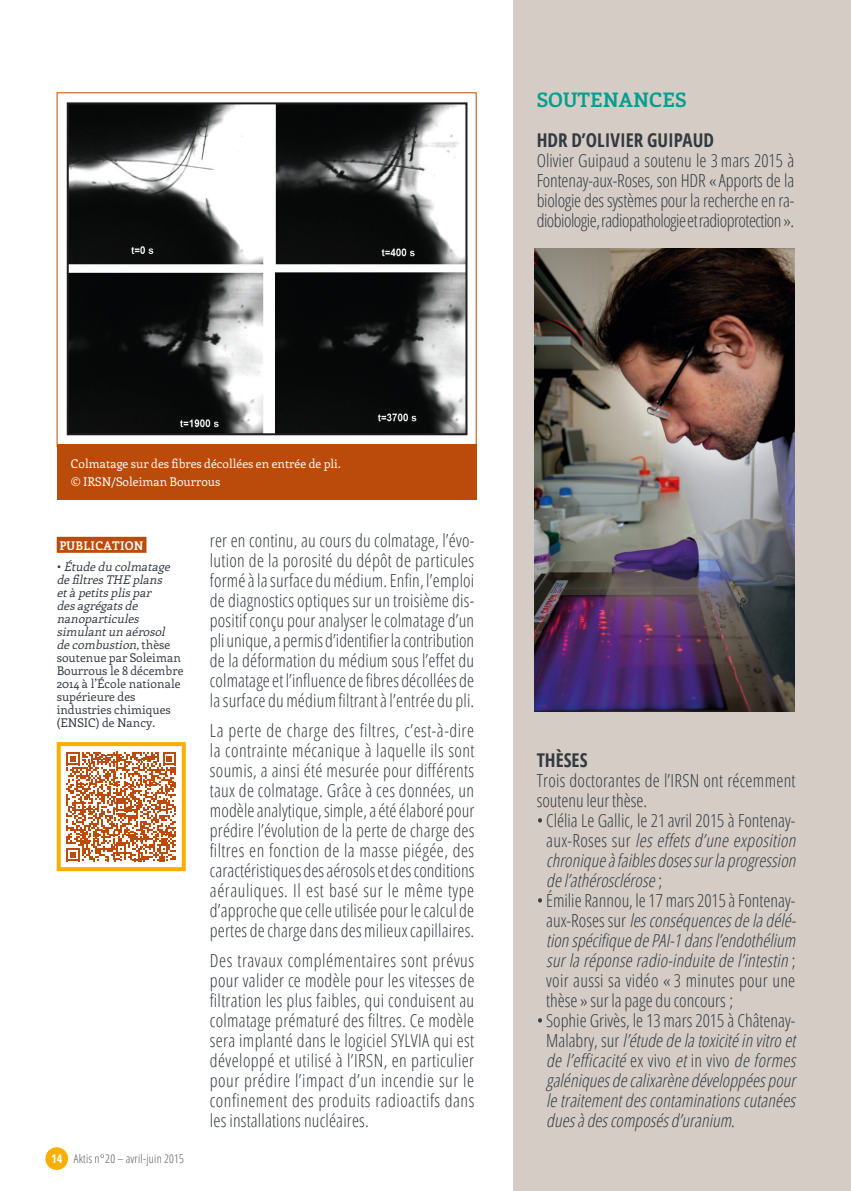
<style>
.page{position:relative;width:851px;height:1191px;background:#fff}
.page>*{position:absolute;margin:0;border:0;box-sizing:border-box;transform-origin:0 0}
.t1{font:700 20px "Enriqueta";color:#009f8f}
.t2{font:700 condensed 19px "Open Sans";color:#333a42}
.t3{font:300 condensed 18px/20px "Open Sans";letter-spacing:.01em;color:#333a42;text-align:justify}
.t4{font:italic 300 condensed 18px/20px "Open Sans";color:#333a42}
.t5{font:12px/13px "Enriqueta";color:#333a42}
.t6{font:12px/18.6px "Enriqueta";color:#fff}
.t7{font:300 condensed 12px "Open Sans";letter-spacing:.02em;color:#575756}
.t8{font:700 12px "Enriqueta";letter-spacing:.02em;color:#fff}
.s1{font-style:italic}
.s2{font-weight:700;color:#fff}
.s3{font-style:normal}
</style>
<div class="page">
<div style="left:45px;top:1147px;width:23px;height:23px;background:#f9af00;border-radius:50%"></div>
<div style="left:513px;top:0;width:337px;height:1191px;background:#d5cdc5"></div>
<img style="left:534px;top:248px;width:260px;height:463px">
<img style="left:70px;top:105px;width:394px;height:327px">
<div style="left:67px;top:102px;width:400px;height:333px;border:2px solid #1d1d1b"></div>
<div style="left:57px;top:444px;width:419px;height:56px;background:#bb4b0a"></div>
<div style="left:57px;top:537px;width:89px;height:16px;background:#bb4b0a"></div>
<svg style="left:66px;top:752px;width:110px;height:109px"></svg>
<div style="left:57px;top:742px;width:129px;height:129px;border:4px solid #f9af00"></div>
<p class="t1" style="left:536px;top:85px;width:151px">SOUTENANCES</p>
<p class="t2" style="left:536px;top:127px;width:179px">HDR D’OLIVIER GUIPAUD</p>
<p class="t3" style="left:536px;top:150px;width:259px">Olivier Guipaud a soutenu le 3mars 2015 à Fontenay-aux-Roses, son HDR « Apports de la biologie des systèmes pour la recherche en ra&shy;diobiologie, radiopathologie et radioprotection ».</p>
<p class="t6" style="left:71px;top:453px;width:271px">Colmatage sur des fibres décollées en entrée de pli. © IRSN/Soleiman Bourrous</p>
<p class="t8" style="left:59px;top:537px;width:86px">PUBLICATION</p>
<p class="t5" style="left:57px;top:560px;width:128px">• <span class="s1">Étude du colmatage de filtresTHE plans età petitsplispar desagrégatsde nanoparticules simulantun aérosol de combustion,</span>t h è s e soutenue par Soleiman<br>Bourrous le 8 décembre<br>2014 à l’École nationale supérieure des industries chimiques (ENSIC) de Nancy.</p>
<p class="t7" style="left:51px;top:1150px;width:134px"><span class="s2">14</span> Aktis n°20 – avril-juin 2015</p>
<p class="t3" style="left:210px;top:530px;width:266px">rer en continu, au cours du colmatage, l’évo&shy;lution de la porosité du dépôt de particules formé à la surface du médium. Enfin, l’emploi de diagnostics optiques sur un troisième dis&shy;positif conçu pour analyser le colmatage d’un pli unique, a permis d’identifier la contribution de la déformation du médium sous l’effet du colmatage et l’influence de fibres décollées de la surface du médium filtrant à l’entrée du pli.</p>
<p class="t3" style="left:210px;top:720px;width:266px">La perte de charge des filtres, c’est-à-dire la contrainte mécanique à laquelle ils sont soumis, a ainsi été mesurée pour différents taux de colmatage. Grâce à ces données, un modèle analytique, simple, a été élaboré pour prédire l’évolution de la perte de charge des filtres en fonction de la masse piégée, des caractéristiques des aérosols et des conditions aérauliques. Il est basé sur le même type d’approche que celle utilisée pour le calcul de pertes de charge dans des milieux capillaires.</p>
<p class="t3" style="left:210px;top:950px;width:266px">Des travaux complémentaires sont prévus pour valider ce modèle pour les vitesses de filtration les plus faibles, qui conduisent au colmatage prématuré des filtres. Ce modèle sera implanté dans le logiciel SYLVIA qui est développé et utilisé à l’IRSN, en particulier pour prédire l’impact d’un incendie sur le confinement des produits radioactifs dans les installations nucléaires.</p>
<p class="t2" style="left:536px;top:747px;width:52px">THÈSES</p>
<p class="t3" style="left:536px;top:770px;width:260px">Trois doctorantes de l’IRSN ont récemment soutenu leur thèse.</p>
<p class="t4" style="left:546px;top:810px;width:255px;text-indent:-9px"><span class="s3">• Clélia Le Gallic, le 21 avril 2015 à Fontenay&shy;a u x - R o s e s s u r</span> leseffetsd’uneexposition chroniqueàfaiblesdosessurlaprogression del’athérosclérose<span class="s3">;</span></p>
<p class="t3" style="left:546px;top:890px;width:255px;text-align:left;text-indent:-9px">• Émilie Rannou, le 17mars 2015 à Fontenay&shy;a u x - R o s e s s u r <span class="s1">lesconséquencesdeladélé&shy;tionspécifiquedePAI-1dansl’endothélium surlaréponseradio-induitedel’intestin</span>; voir aussi sa vidéo « 3 minutes pour une thèse » sur la page du concours ;</p>
<p class="t4" style="left:546px;top:1010px;width:255px;text-indent:-9px"><span class="s3">• Sophie Grivès, le 13mars 2015 à Châtenay-M a l a b r y , s u r</span> l’étudedelatoxicitéinvitroet del’efficacité<span class="s3">e x v i v o</span> et<span class="s3">i n v i v o</span> deformes galéniquesdecalixarènedéveloppéespour letraitementdescontaminationscutanées duesàdescomposésd’uranium<span class="s3">.</span></p>
</div>
